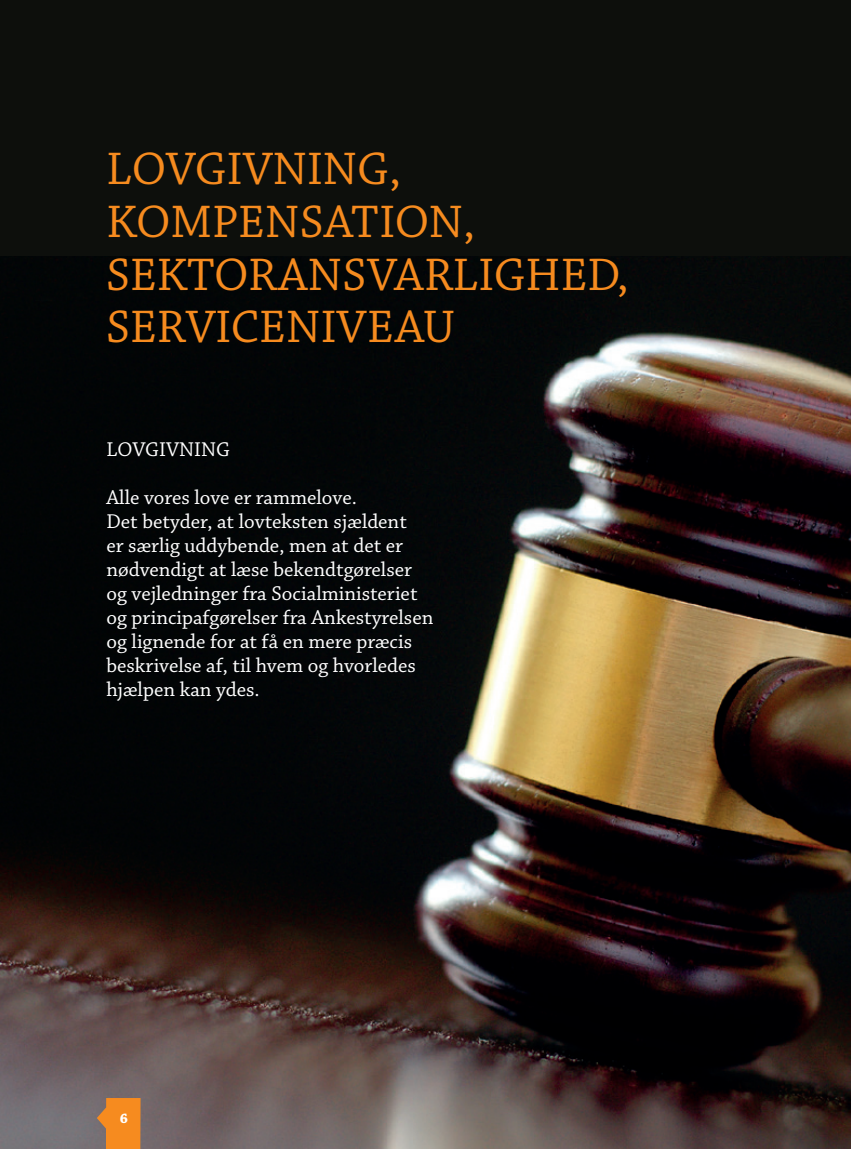
<style>
.page{position:relative;width:851px;height:1149px;background:#fff}
.page>*{position:absolute;margin:0;border:0;box-sizing:border-box;transform-origin:0 0}
.t1{font:48px "Chaparral Pro";color:#f68b1f}
.t2{font:21px "Chaparral Pro";color:#fff}
.t3{font:700 14.55px "Chaparral Pro";color:#fff}
</style>
<div class="page">
<img style="left:0;top:255px;width:850px;height:893px">
<svg style="left:97px;top:1097px;width:43px;height:51px;background:#de852e"></svg>
<div style="left:0;top:0;width:850px;height:255px;background:#0d0f0c"></div>
<p class="t1" style="left:106px;top:143px;width:296px">LOVGIVNING,</p>
<p class="t1" style="left:106px;top:195px;width:370px">KOMPENSATION,</p>
<p class="t1" style="left:106px;top:248px;width:524px">SEKTORANSVARLIGHED,</p>
<p class="t1" style="left:106px;top:300px;width:350px">SERVICENIVEAU</p>
<p class="t2" style="left:106px;top:438px;width:125px">LOVGIVNING</p>
<p class="t2" style="left:106px;top:486px;width:252px">Alle vores love er rammelove.</p>
<p class="t2" style="left:106px;top:510px;width:302px">Det betyder, at lovteksten sjældent</p>
<p class="t2" style="left:106px;top:534px;width:298px">er særlig uddybende, men at det er</p>
<p class="t2" style="left:106px;top:558px;width:307px">nødvendigt at læse bekendtgørelser</p>
<p class="t2" style="left:106px;top:582px;width:312px">og vejledninger fra Socialministeriet</p>
<p class="t2" style="left:106px;top:606px;width:328px">og principafgørelser fra Ankestyrelsen</p>
<p class="t2" style="left:106px;top:630px;width:307px">og lignende for at få en mere præcis</p>
<p class="t2" style="left:106px;top:654px;width:311px">beskrivelse af, til hvem og hvorledes</p>
<p class="t2" style="left:106px;top:678px;width:155px">hjælpen kan ydes.</p>
<p class="t3" style="left:120px;top:1109px;width:10px">6</p>
</div>
